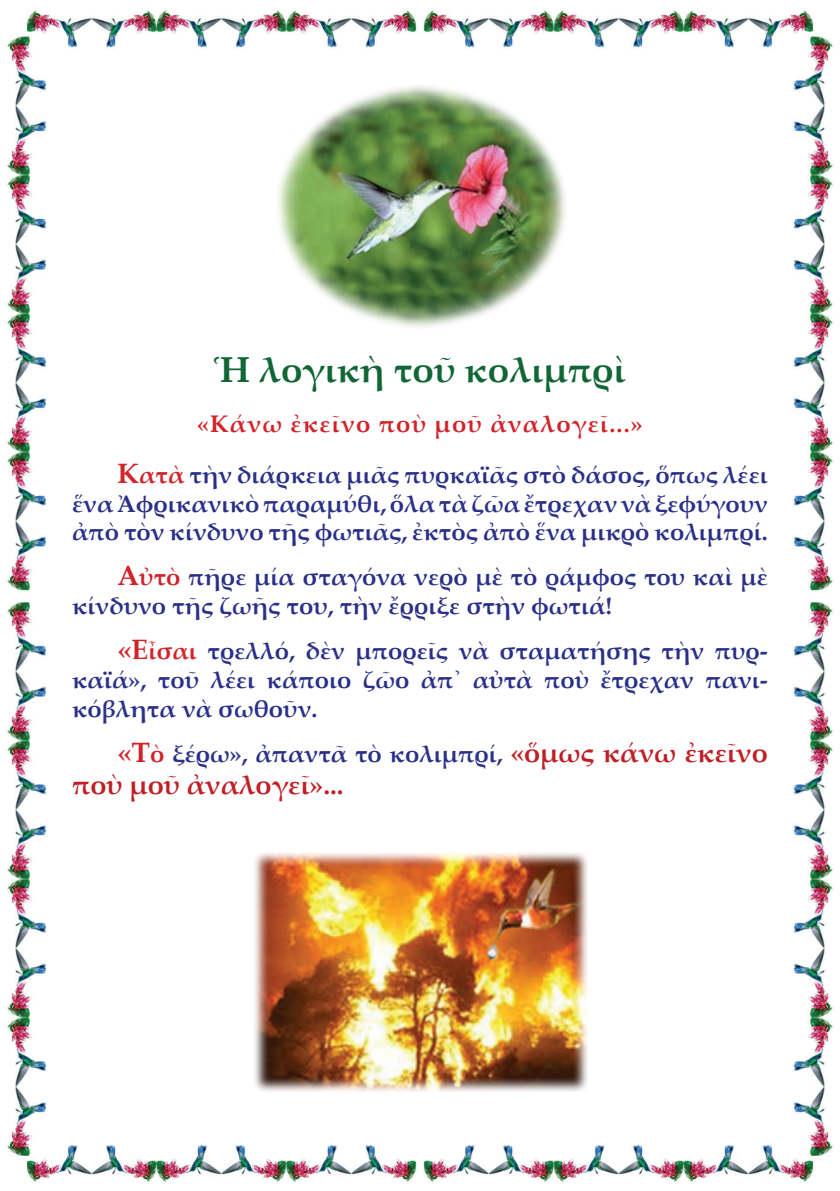
<style>
.page{position:relative;width:840px;height:1191px;background:#fff}
.page>*{position:absolute;margin:0;border:0;box-sizing:border-box;transform-origin:0 0}
.t1{font:700 36px "Palatino Linotype";color:#116635}
.t2{font:700 27px "Palatino Linotype";color:#c02025}
.t3{font:700 24px/28.8px "Palatino Linotype";color:#2a3088}
.s1{color:#d1232a}
.s2{font-size:28px;color:#d1232a}
.s3{color:#253f8e}
.s4{font-size:27px;color:#c02025}
</style>
<div class="page">
<img style="left:7px;top:10px;width:826px;height:1172px">
<img style="left:271px;top:83px;width:298px;height:247px">
<img style="left:252px;top:850px;width:338px;height:244px">
<h1 class="t1" style="left:214px;top:344px;width:413px">Ἡ λογικὴ τοῦ κολιμπρὶ</h1>
<p class="t3" style="left:117px;top:398px;width:651px;line-height:50.6px;text-indent:79px"><span class="s1">«Κάνω ἐκεῖνο ποὺ μοῦ ἀναλογεῖ...»<br></span><span class="s2">Κ</span><span class="s1">ατὰ</span> τὴν διάρκεια μιᾶς πυρκαϊᾶς στὸ δάσος, ὅπως λέει</p>
<p class="t3" style="left:72px;top:488px;width:697px">ἕνα Ἀφρικανικὸ παραμύθι, ὅλα τὰ ζῶα ἔτρεχαν νὰ ξεφύγουν ἀπὸ τὸν κίνδυνο τῆς φωτιᾶς, ἐκτὸς ἀπὸ ἕνα μικρὸ κολιμπρί.</p>
<p class="t3" style="left:72px;top:562px;width:697px;text-indent:45px"><span class="s2">Α</span><span class="s1">ὐτὸ</span> πῆρε μία σταγόνα νερὸ μὲ τὸ ράμφος του καὶ μὲ κίνδυνο τῆς ζωῆς του, τὴν ἔρριξε στὴν φωτιά!</p>
<p class="t3" style="left:72px;top:635px;width:697px;text-align:justify;text-indent:45px"><span class="s2">«Ε</span><span class="s1">ἶσαι</span> τρελλό, δὲν μπορεῖς νὰ σταματήσης τὴν πυρ&shy;καϊά», τοῦ λέει κάποιο ζῶο ἀπ<span class="s3">᾿</span> αὐτὰ ποὺ ἔτρεχαν πανι&shy;κόβλητα νὰ σωθοῦν.</p>
<p class="t3" style="left:117px;top:738px;width:651px"><span class="s2">«Τ</span><span class="s1">ὸ</span> ξέρω», ἀπαντᾶ τὸ κολιμπρί, <span class="s4">«ὅμως κάνω ἐκεῖνο</span></p>
<p class="t2" style="left:72px;top:765px;width:273px">ποὺ μοῦ ἀναλογεῖ»...</p>
</div>
